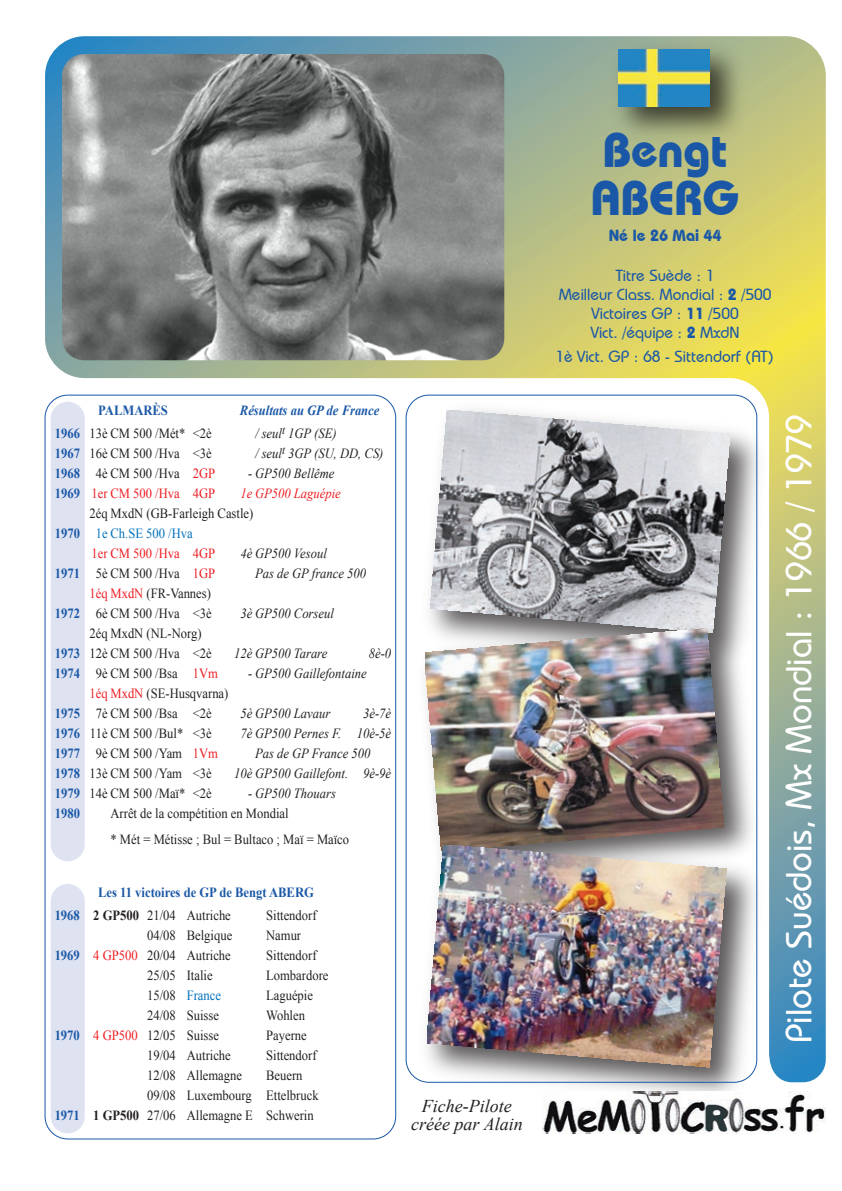
<style>
.page{position:relative;width:842px;height:1191px;background:#fff}
.page>*{position:absolute;margin:0;border:0;box-sizing:border-box;transform-origin:0 0}
.t1{font:700 48px/48px "Bauhaus IT Cby BT";color:#1a58a7}
.t2{font:500 36px "Bauhaus IT Cby BT";color:#fff}
.t3{font:italic 18px/18px "Times New Roman";color:#231f20;text-align:center}
.t4{font:500 16px/19.2px "Bauhaus IT Cby BT";color:#1a58a7;text-align:center}
.t5{font:700 16px "Bauhaus IT Cby BT";color:#1a58a7}
.t6{font:14px/20px "Times New Roman";color:#231f20;scale:.9 1}
.t7{font:italic 14px "Times New Roman";color:#231f20;scale:.9 1}
.t8{font:700 14px/20px "Times New Roman";color:#1a58a7;text-align:justify;scale:.9 1}
.t9{font:14px "Times New Roman";color:#ee1d23;scale:.9 1}
.t10{font:14px "Times New Roman";color:#0072bc;scale:.9 1}
.t11{font:italic 700 14px "Times New Roman";color:#1a58a7;scale:.9 1}
.t12{font:italic 14px "Times New Roman";color:#ee1d23;scale:.9 1}
.s1{color:#ee1d23}
.s2{font-weight:700}
.s3{color:#231f20}
</style>
<div class="page">
<img style="left:423px;top:1082px;width:317px;height:9px">
<svg style="left:44px;top:414px;width:353px;height:725px"></svg>
<img style="left:542px;top:1091px;width:284px;height:42px">
<img style="left:45px;top:36px;width:781px;height:1046px">
<div style="left:51px;top:884px;width:34px;height:249px;background:#dee2f1"></div>
<img style="left:602px;top:36px;width:152px;height:115px">
<img style="left:619px;top:50px;width:91px;height:56px">
<p class="t8" style="left:55px;top:423px;width:29px">1966<br>1967<br>1968<br>1969</p>
<p class="t8" style="left:55px;top:523px;width:29px">1970</p>
<p class="t8" style="left:55px;top:563px;width:29px">1971</p>
<p class="t8" style="left:55px;top:603px;width:29px">1972</p>
<p class="t8" style="left:55px;top:643px;width:29px">1973<br>1974</p>
<p class="t8" style="left:55px;top:703px;width:29px">1975<br>1976<br>1977<br>1978<br>1979<br>1980</p>
<p class="t8" style="left:98px;top:400px;width:79px">PALMARÈS</p>
<p class="t11" style="left:240px;top:400px;width:157px">Résultats au GP de France</p>
<p class="t6" style="left:89px;top:423px;width:137px">13è CM 500 /Mét* &lt;2è</p>
<p class="t7" style="left:255px;top:423px;width:92px">/ seul<sup>t</sup> 1GP (SE)</p>
<p class="t6" style="left:89px;top:443px;width:137px">16è CM 500 /Hva &lt;3è</p>
<p class="t7" style="left:255px;top:443px;width:144px">/ seul<sup>t</sup> 3GP (SU, DD, CS)</p>
<p class="t6" style="left:96px;top:463px;width:134px">4è CM 500 /Hva <span class="s1">2GP</span></p>
<p class="t7" style="left:248px;top:463px;width:98px">- GP500 Bellême</p>
<p class="t9" style="left:92px;top:484px;width:139px">1er CM 500 /Hva 4GP</p>
<p class="t12" style="left:240px;top:483px;width:113px">1e GP500 Laguépie</p>
<p class="t6" style="left:89px;top:503px;width:184px">2éq MxdN (GB-Farleigh Castle)</p>
<p class="t10" style="left:96px;top:524px;width:109px">1e Ch.SE 500 /Hva</p>
<p class="t9" style="left:92px;top:544px;width:139px">1er CM 500 /Hva 4GP</p>
<p class="t7" style="left:240px;top:543px;width:98px">4è GP500 Vesoul</p>
<p class="t6" style="left:96px;top:563px;width:134px">5è CM 500 /Hva <span class="s1">1GP</span></p>
<p class="t7" style="left:255px;top:563px;width:125px">Pas de GP france 500</p>
<p class="t6" style="left:89px;top:583px;width:137px;text-align:center"><span class="s1">1éq MxdN</span> (FR-Vannes)<br>6è CM 500 /Hva &lt;3è</p>
<p class="t7" style="left:240px;top:603px;width:105px">3è GP500 Corseul</p>
<p class="t6" style="left:89px;top:623px;width:137px">2éq MxdN (NL-Norg)<br>12è CM 500 /Hva &lt;2è</p>
<p class="t7" style="left:234px;top:643px;width:105px">12è GP500 Tarare</p>
<p class="t7" style="left:369px;top:643px;width:26px">8è-0</p>
<p class="t6" style="left:96px;top:663px;width:137px">9è CM 500 /Bsa <span class="s1">1Vm</span></p>
<p class="t7" style="left:248px;top:663px;width:133px">- GP500 Gaillefontaine</p>
<p class="t6" style="left:96px;top:683px;width:149px;text-indent:-6px"><span class="s1">1éq MxdN</span> (SE-Husqvarna)<br>7è CM 500 /Bsa &lt;2è</p>
<p class="t7" style="left:240px;top:703px;width:101px">5è GP500 Lavaur</p>
<p class="t7" style="left:363px;top:703px;width:33px">3è-7è</p>
<p class="t6" style="left:90px;top:723px;width:137px">11è CM 500 /Bul* &lt;3è</p>
<p class="t7" style="left:240px;top:723px;width:169px">7è GP500 Pernes F. 10è-5è</p>
<p class="t6" style="left:96px;top:743px;width:137px">9è CM 500 /Yam <span class="s1">1Vm</span></p>
<p class="t7" style="left:255px;top:743px;width:130px">Pas de GP France 500</p>
<p class="t6" style="left:89px;top:763px;width:137px">13è CM 500 /Yam &lt;3è</p>
<p class="t7" style="left:234px;top:763px;width:176px">10è GP500 Gaillefont. 9è-9è</p>
<p class="t6" style="left:89px;top:783px;width:137px">14è CM 500 /Maï* &lt;2è</p>
<p class="t7" style="left:248px;top:783px;width:99px">- GP500 Thouars</p>
<p class="t6" style="left:111px;top:800px;width:267px;line-height:26px">Arrêt de la compétition en Mondial<br>* Mét = Métisse ; Bul = Bultaco ; Maï = Maïco</p>
<p class="t8" style="left:55px;top:905px;width:29px">1968</p>
<p class="t8" style="left:55px;top:945px;width:29px">1969</p>
<p class="t8" style="left:55px;top:1025px;width:29px">1970</p>
<p class="t8" style="left:55px;top:1105px;width:29px">1971</p>
<p class="t8" style="left:98px;top:882px;width:241px">Les 11 victoires de GP de Bengt ABERG</p>
<p class="t6" style="left:93px;top:905px;width:154px"><span class="s2">2 GP500</span> 21/04 Autriche</p>
<p class="t6" style="left:266px;top:905px;width:57px">Sittendorf</p>
<p class="t6" style="left:147px;top:925px;width:96px">04/08 Belgique</p>
<p class="t6" style="left:266px;top:925px;width:40px">Namur</p>
<p class="t6" style="left:93px;top:945px;width:154px"><span class="s1">4 GP500</span> 20/04 Autriche</p>
<p class="t6" style="left:266px;top:945px;width:57px">Sittendorf</p>
<p class="t6" style="left:147px;top:965px;width:74px">25/05 Italie</p>
<p class="t6" style="left:266px;top:965px;width:71px">Lombardore</p>
<p class="t10" style="left:147px;top:986px;width:84px"><span class="s3">15/08</span> France</p>
<p class="t6" style="left:266px;top:985px;width:54px">Laguépie</p>
<p class="t6" style="left:147px;top:1005px;width:81px">24/08 Suisse</p>
<p class="t6" style="left:266px;top:1005px;width:45px">Wohlen</p>
<p class="t6" style="left:93px;top:1025px;width:141px"><span class="s1">4 GP500</span> 12/05 Suisse</p>
<p class="t6" style="left:266px;top:1025px;width:47px">Payerne</p>
<p class="t6" style="left:147px;top:1045px;width:95px">19/04 Autriche</p>
<p class="t6" style="left:266px;top:1045px;width:57px">Sittendorf</p>
<p class="t6" style="left:147px;top:1065px;width:107px">12/08 Allemagne</p>
<p class="t6" style="left:266px;top:1065px;width:42px">Beuern</p>
<p class="t6" style="left:147px;top:1085px;width:192px">09/08 Luxembourg Ettelbruck</p>
<p class="t6" style="left:93px;top:1105px;width:247px"><span class="s2">1 GP500</span> 27/06 Allemagne E Schwerin</p>
<p class="t3" style="left:411px;top:1096px;width:113px">Fiche-Pilote créée par Alain</p>
<h1 class="t1" style="left:591px;top:126px;width:150px">Bengt<br>ABERG</h1>
<p class="t5" style="left:609px;top:225px;width:114px">Né le 26 Mai 44</p>
<p class="t4" style="left:559px;top:265px;width:214px">Titre Suède : 1<br>Meilleur Class. Mondial : <span class="s2">2</span> /500<br>Victoires GP : <span class="s2">11</span> /500<br>Vict. /équipe : <span class="s2">2</span> MxdN</p>
<p class="t4" style="left:555px;top:347px;width:220px">1è Vict. GP : 68 - Sittendorf (AT)</p>
<h2 class="t2" style="left:777px;top:1042px;width:629px;rotate:-90deg">Pilote Suédois, Mx Mondial : 1966 / 1979</h2>
</div>
